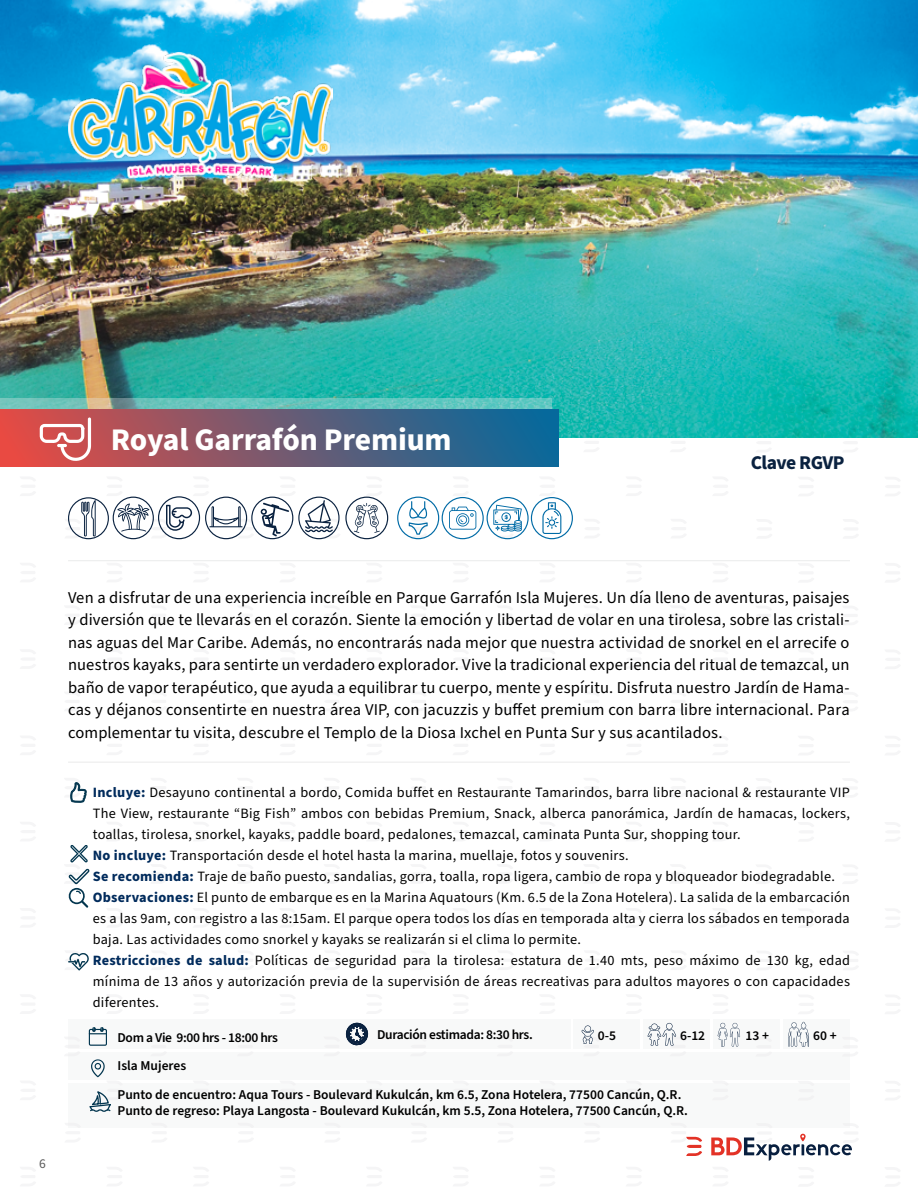
<style>
.page{position:relative;width:918px;height:1188px;background:#fff}
.page>*{position:absolute;margin:0;border:0;box-sizing:border-box;transform-origin:0 0}
.t1{font:700 31.5px "Source Sans Pro";letter-spacing:-.005em;color:#fff}
.t2{font:700 19.5px "Source Sans Pro";letter-spacing:-.025em;color:#0a2240}
.t3{font:16.5px/22.5px "Source Sans Pro";letter-spacing:.005em;color:#000;text-align:justify}
.t4{font:14.25px/21px "Source Sans Pro";letter-spacing:.02em;color:#000}
.t5{font:600 13.5px/16.2px "Source Sans Pro";color:#000}
.t6{font:600 13.5px "Source Sans Pro";letter-spacing:-.025em;color:#000}
.t7{font:13.5px "Source Sans Pro";color:#5a5a5a}
.s1{font-weight:700;color:#002b5c}
</style>
<div class="page">
<svg style="left:711px;top:1133px;width:141px;height:28px"></svg>
<svg style="left:686px;top:1136px;width:16px;height:20px"></svg>
<img style="left:0;top:0;width:918px;height:438px">
<img style="left:68px;top:52px;width:264px;height:125px">
<svg style="left:397px;top:496px;width:176px;height:43px"></svg>
<svg style="left:68px;top:496px;width:212px;height:43px"></svg>
<svg style="left:280px;top:496px;width:108px;height:43px"></svg>
<hr style="left:68px;top:560px;width:782px;height:1px;background:#eceded">
<hr style="left:68px;top:762px;width:782px;height:1px;background:#eceded">
<div style="left:573px;top:1020px;width:67px;height:29px;background:#f8f9f9"></div>
<div style="left:643px;top:1020px;width:67px;height:29px;background:#f8f9f9"></div>
<div style="left:713px;top:1020px;width:67px;height:29px;background:#f8f9f9"></div>
<div style="left:68px;top:1083px;width:782px;height:45px;background:#f8f9f9"></div>
<div style="left:68px;top:1052px;width:782px;height:28px;background:#f8f9f9"></div>
<div style="left:783px;top:1020px;width:67px;height:29px;background:#f8f9f9"></div>
<div style="left:68px;top:1020px;width:502px;height:29px;background:#f8f9f9"></div>
<svg style="left:582px;top:1025px;width:12px;height:19px"></svg>
<svg style="left:788px;top:1022px;width:21px;height:25px"></svg>
<svg style="left:718px;top:1023px;width:22px;height:24px"></svg>
<svg style="left:647px;top:1023px;width:30px;height:23px"></svg>
<svg style="left:346px;top:1023px;width:22px;height:22px"></svg>
<svg style="left:89px;top:1027px;width:18px;height:19px"></svg>
<svg style="left:70px;top:782px;width:17px;height:21px"></svg>
<svg style="left:68px;top:952px;width:21px;height:19px"></svg>
<svg style="left:68px;top:845px;width:21px;height:63px"></svg>
<svg style="left:89px;top:1059px;width:22px;height:53px"></svg>
<svg style="left:0;top:398px;width:552px;height:11px;background:#6bc3b9"></svg>
<div style="left:0;top:409px;width:559px;height:58px;background:linear-gradient(to right,#e74a43,#006a9e)"></div>
<svg style="left:40px;top:417px;width:51px;height:44px"></svg>
<h1 class="t1" style="left:111px;top:418px;width:342px">Royal Garrafón Premium</h1>
<h2 class="t2" style="left:751px;top:449px;width:95px">Clave RGVP</h2>
<p class="t7" style="left:39px;top:1155px;width:8px">6</p>
<p class="t3" style="left:68px;top:587px;width:783px">Ven a disfrutar de una experiencia increíble en Parque Garrafón Isla Mujeres. Un día lleno de aventuras, paisajes y diversión que te llevarás en el corazón. Siente la emoción y libertad de volar en una tirolesa, sobre las cristali&shy;nas aguas del Mar Caribe. Además, no encontrarás nada mejor que nuestra actividad de snorkel en el arrecife o nuestros kayaks, para sentirte un verdadero explorador. Vive la tradicional experiencia del ritual de temazcal, un baño de vapor terapéutico, que ayuda a equilibrar tu cuerpo, mente y espíritu. Disfruta nuestro Jardín de Hama&shy;cas y déjanos consentirte en nuestra área VIP, con jacuzzis y buffet premium con barra libre internacional. Para complementar tu visita, descubre el Templo de la Diosa Ixchel en Punta Sur y sus acantilados.</p>
<p class="t4" style="left:93px;top:782px;width:759px"><span class="s1">Incluye:</span> Desayuno continental a bordo, Comida buffet en Restaurante Tamarindos, barra libre nacional &amp; restaurante VIP The View, restaurante “Big Fish” ambos con bebidas Premium, Snack, alberca panorámica, Jardín de hamacas, lockers, toallas, tirolesa, snorkel, kayaks, paddle board, pedalones, temazcal, caminata Punta Sur, shopping tour.<br><span class="s1">No incluye:</span> Transportación desde el hotel hasta la marina, muellaje, fotos y souvenirs.<br><span class="s1">Se recomienda:</span> Traje de baño puesto, sandalias, gorra, toalla, ropa ligera, cambio de ropa y bloqueador biodegradable.<br><span class="s1">Observaciones:</span> El punto de embarque es en la Marina Aquatours (Km. 6.5 de la Zona Hotelera). La salida de la embarcación es a las 9am, con registro a las 8:15am. El parque opera todos los días en temporada alta y cierra los sábados en temporada baja. Las actividades como snorkel y kayaks se realizarán si el clima lo permite.<br><span class="s1">Restricciones de salud:</span> Políticas de seguridad para la tirolesa: estatura de 1.40 mts, peso máximo de 130 kg, edad mínima de 13 años y autorización previa de la supervisión de áreas recreativas para adultos mayores o con capacidades diferentes.</p>
<p class="t6" style="left:118px;top:1028px;width:162px">Dom a Vie 9:00 hrs - 18:00 hrs</p>
<p class="t6" style="left:377px;top:1025px;width:157px">Duración estimada: 8:30 hrs.</p>
<p class="t5" style="left:680px;top:1027px;width:27px">6-12</p>
<p class="t5" style="left:746px;top:1027px;width:25px">13 +</p>
<p class="t5" style="left:813px;top:1027px;width:25px">60 +</p>
<p class="t5" style="left:598px;top:1027px;width:20px">0-5</p>
<p class="t5" style="left:118px;top:1058px;width:70px">Isla Mujeres</p>
<p class="t5" style="left:118px;top:1087px;width:572px">Punto de encuentro: Aqua Tours - Boulevard Kukulcán, km 6.5, Zona Hotelera, 77500 Cancún, Q.R.<br>Punto de regreso: Playa Langosta - Boulevard Kukulcán, km 5.5, Zona Hotelera, 77500 Cancún, Q.R.</p>
</div>
